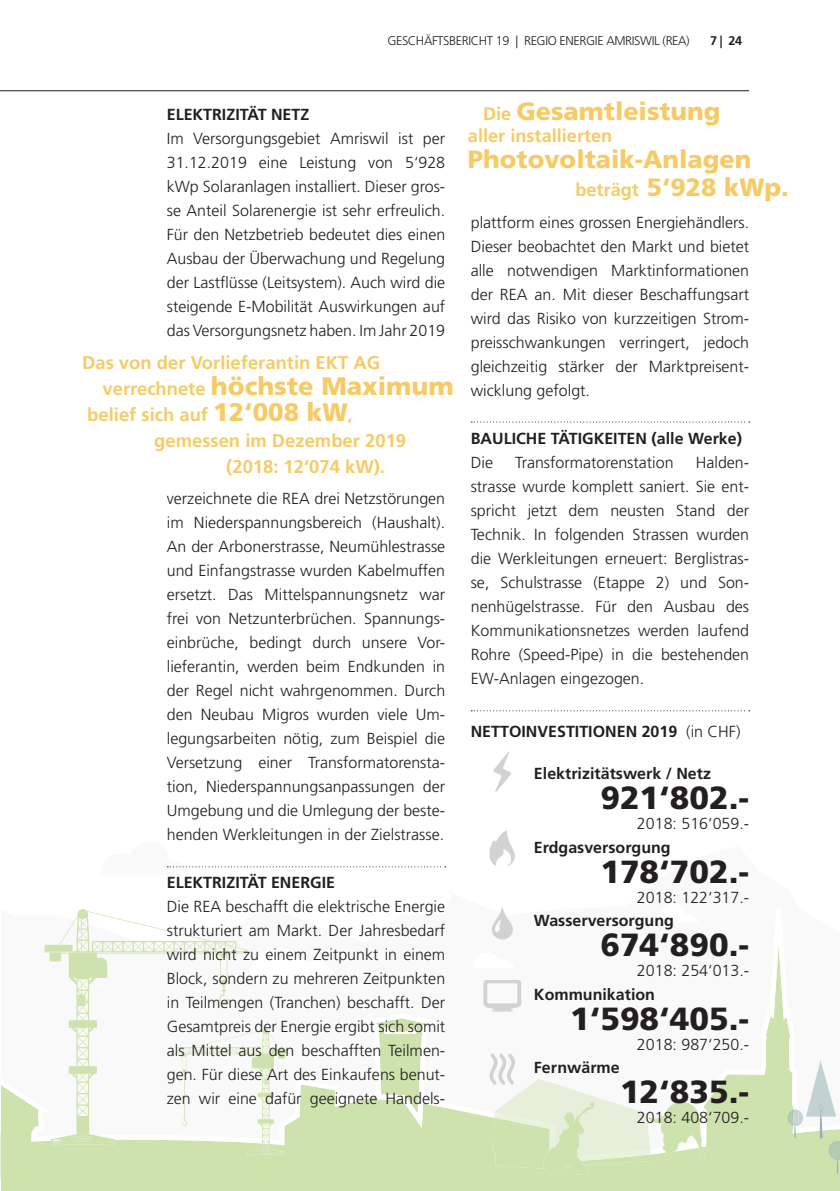
<style>
.page{position:relative;width:840px;height:1191px;background:#fff}
.page>*{position:absolute;margin:0;border:0;box-sizing:border-box;transform-origin:0 0}
.t1{font:900 32px "Frutiger LT Std";color:#231f20}
.t2{font:900 25.4px "Frutiger LT Std";color:#f6cb65}
.t3{font:900 25px "Frutiger LT Std";color:#f6cb65}
.t4{font:700 18.4px "Frutiger LT Std";color:#f6cb65}
.t5{font:700 18.2px "Frutiger LT Std";color:#f6cb65}
.t6{font:300 16px/24px "Frutiger LT Std";color:#231f20;text-align:justify}
.t7{font:700 16px "Frutiger LT Std";color:#231f20}
.t8{font:300 12.6px "Frutiger LT Std";letter-spacing:-.03em;color:#231f20}
.t9{font:700 12.6px "Frutiger LT Std";color:#231f20}
.s1{font-weight:700;font-size:18.4px}
.s2{font-weight:900;font-size:25.4px}
.s3{font-size:16px}
.s4{font-weight:700;font-size:18.2px}
.s5{font-weight:300}
</style>
<div class="page">
<svg style="left:0;top:1123px;width:1px;height:55px"></svg>
<div style="left:1px;top:1154px;width:838px;height:37px;background:#cde2ad"></div>
<svg style="left:1px;top:926px;width:789px;height:228px"></svg>
<svg style="left:362px;top:1013px;width:82px;height:114px"></svg>
<svg style="left:786px;top:1060px;width:53px;height:113px"></svg>
<svg style="left:473px;top:953px;width:41px;height:15px"></svg>
<svg style="left:44px;top:909px;width:294px;height:246px"></svg>
<hr style="left:0;top:90px;width:748px;height:1px;background:#231f20">
<svg style="left:471px;top:421px;width:278px;height:1px"></svg>
<svg style="left:166px;top:866px;width:279px;height:2px"></svg>
<svg style="left:471px;top:710px;width:278px;height:1px"></svg>
<svg style="left:493px;top:751px;width:18px;height:41px"></svg>
<svg style="left:489px;top:830px;width:26px;height:36px"></svg>
<svg style="left:490px;top:907px;width:22px;height:33px"></svg>
<svg style="left:488px;top:1053px;width:218px;height:121px"></svg>
<svg style="left:483px;top:980px;width:38px;height:31px"></svg>
<p class="t8" style="left:387px;top:33px;width:304px">GESCHÄFTSBERICHT 19 | REGIO ENERGIE AMRISWIL (REA)</p>
<p class="t9" style="left:709px;top:33px;width:34px">7 | 24</p>
<p class="t7" style="left:167px;top:105px;width:144px">ELEKTRIZITÄT NETZ</p>
<p class="t6" style="left:167px;top:127px;width:280px">Im Versorgungsgebiet Amriswil ist per 31.12.2019 eine Leistung von 5‘928 kWp Solaranlagen installiert. Dieser gros&shy;se Anteil Solarenergie ist sehr erfreulich.<br>Für den Netzbetrieb bedeutet dies einen Ausbau der Überwachung und Regelung der Lastflüsse (Leitsystem). Auch wird die steigende E-Mobilität Auswirkungen auf das Versorgungsnetz haben. Im Jahr 2019</p>
<p class="t4" style="left:82px;top:352px;width:299px">Das von der Vorlieferantin EKT AG</p>
<p class="t2" style="left:103px;top:371px;width:352px"><span class="s1">verrechnete</span> höchste Maximum</p>
<p class="t4" style="left:87px;top:404px;width:266px">belief sich auf <span class="s2">12‘008 kW</span><span class="s3">,</span></p>
<p class="t4" style="left:154px;top:430px;width:253px">gemessen im Dezember 2019</p>
<p class="t4" style="left:226px;top:456px;width:160px">(2018: 12‘074 kW).</p>
<p class="t6" style="left:167px;top:487px;width:280px">verzeichnete die REA drei Netzstörungen im Niederspannungsbereich (Haushalt).<br>An der Arbonerstrasse, Neumühlestrasse und Einfangstrasse wurden Kabelmuffen ersetzt. Das Mittelspannungsnetz war frei von Netzunterbrüchen. Spannungs&shy;einbrüche, bedingt durch unsere Vor&shy;lieferantin, werden beim Endkunden in der Regel nicht wahrgenommen. Durch den Neubau Migros wurden viele Um&shy;legungsarbeiten nötig, zum Beispiel die Versetzung einer Transformatorensta&shy;tion, Niederspannungsanpassungen der Umgebung und die Umlegung der beste&shy;henden Werkleitungen in der Zielstrasse.</p>
<p class="t7" style="left:167px;top:873px;width:170px">ELEKTRIZITÄT ENERGIE</p>
<p class="t6" style="left:167px;top:895px;width:280px">Die REA beschafft die elektrische Energie strukturiert am Markt. Der Jahresbedarf wird nicht zu einem Zeitpunkt in einem Block, sondern zu mehreren Zeitpunkten in Teilmengen (Tranchen) beschafft. Der Gesamtpreis der Energie ergibt sich somit als Mittel aus den beschafften Teilmen&shy;gen. Für diese Art des Einkaufens benut&shy;zen wir eine dafür geeignete Handels-</p>
<p class="t3" style="left:483px;top:96px;width:239px"><span class="s4">Die</span> Gesamtleistung</p>
<p class="t5" style="left:467px;top:125px;width:146px">aller installierten</p>
<p class="t3" style="left:467px;top:144px;width:285px">Photovoltaik-Anlagen</p>
<p class="t3" style="left:575px;top:172px;width:215px"><span class="s4">beträgt</span> 5‘928 kWp.</p>
<p class="t6" style="left:470px;top:211px;width:280px">plattform eines grossen Energiehändlers.<br>Dieser beobachtet den Markt und bietet alle notwendigen Marktinformationen der REA an. Mit dieser Beschaffungsart wird das Risiko von kurzzeitigen Strom&shy;preisschwankungen verringert, jedoch gleichzeitig stärker der Marktpreisent&shy;wicklung gefolgt.</p>
<p class="t7" style="left:470px;top:429px;width:273px">BAULICHE TÄTIGKEITEN (alle Werke)</p>
<p class="t6" style="left:470px;top:451px;width:24px">Die</p>
<p class="t6" style="left:515px;top:451px;width:160px">Transformatorenstation</p>
<p class="t6" style="left:470px;top:451px;width:280px;text-indent:225px">Halden&shy;strasse wurde komplett saniert. Sie ent&shy;spricht jetzt dem neusten Stand der Technik. In folgenden Strassen wurden die Werkleitungen erneuert: Berglistras&shy;se, Schulstrasse (Etappe 2) und Son&shy;nenhügelstrasse. Für den Ausbau des Kommunikationsnetzes werden laufend Rohre (Speed-Pipe) in die bestehenden EW-Anlagen eingezogen.</p>
<p class="t7" style="left:470px;top:721px;width:271px">NETTOINVESTITIONEN 2019 <span class="s5">(in CHF)</span></p>
<p class="t7" style="left:533px;top:764px;width:178px">Elektrizitätswerk / Netz</p>
<p class="t1" style="left:600px;top:778px;width:150px">921‘802.-</p>
<p class="t6" style="left:636px;top:811px;width:114px">2018: 516‘059.-</p>
<p class="t7" style="left:533px;top:838px;width:138px">Erdgasversorgung</p>
<p class="t1" style="left:600px;top:852px;width:150px">178‘702.-</p>
<p class="t6" style="left:636px;top:885px;width:114px">2018: 122‘317.-</p>
<p class="t7" style="left:533px;top:911px;width:141px">Wasserversorgung</p>
<p class="t1" style="left:600px;top:925px;width:150px">674‘890.-</p>
<p class="t6" style="left:636px;top:958px;width:114px">2018: 254‘013.-</p>
<p class="t7" style="left:533px;top:985px;width:122px">Kommunikation</p>
<p class="t1" style="left:569px;top:999px;width:180px">1‘598‘405.-</p>
<p class="t6" style="left:636px;top:1033px;width:114px">2018: 987‘250.-</p>
<p class="t7" style="left:533px;top:1058px;width:87px">Fernwärme</p>
<p class="t1" style="left:619px;top:1072px;width:131px">12‘835.-</p>
<p class="t6" style="left:636px;top:1106px;width:114px">2018: 408‘709.-</p>
</div>
